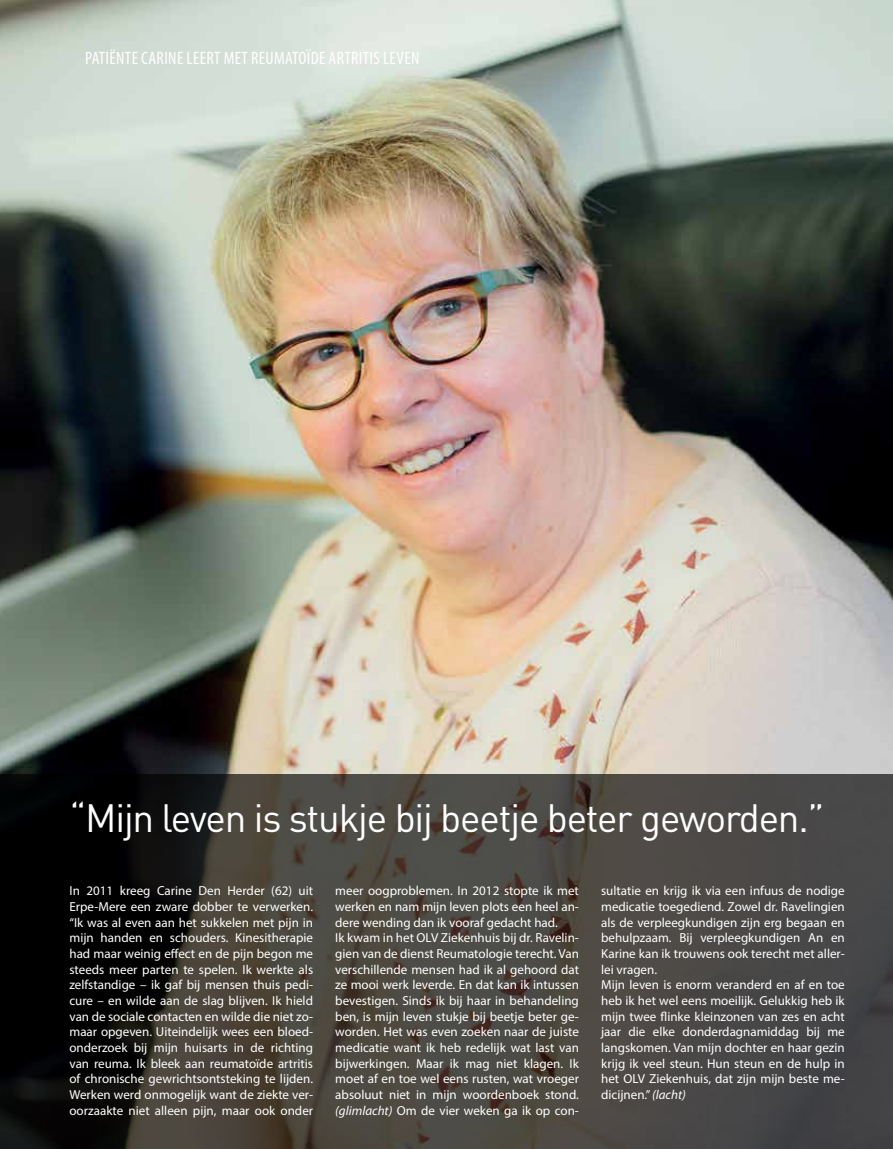
<style>
.page{position:relative;width:893px;height:1149px;background:#fff}
.page>*{position:absolute;margin:0;border:0;box-sizing:border-box;transform-origin:0 0}
.t1{font:39px "DIN";letter-spacing:-.03em;color:#fff}
.t2{font:condensed 18px "Myriad Pro";letter-spacing:.02em;color:#fff}
.t3{font:13.05px/15.6px "Myriad Pro";color:#fff}
.s1{font-style:italic}
</style>
<div class="page">
<img style="left:0;top:0;width:893px;height:774px">
<svg style="left:0;top:774px;width:893px;height:374px;fill:#4b4844"></svg>
<h2 class="t2" style="left:85px;top:48px;width:336px">PATIËNTE CARINE LEERT MET REUMATOÏDE ARTRITIS LEVEN</h2>
<h1 class="t1" style="left:69px;top:793px;width:757px">“Mijn leven is stukje bij beetje beter geworden.”</h1>
<p class="t3" style="left:69px;top:882px;width:245px;text-align:justify">In 2011 kreeg Carine Den Herder (62) uit Erpe-Mere een zware dobber te verwerken. “Ik was al even aan het sukkelen met pijn in mijn handen en schouders. Kinesitherapie had maar weinig effect en de pijn begon me steeds meer parten te spelen. Ik werkte als zelfstandige – ik gaf bij mensen thuis pedi&shy;cure – en wilde aan de slag blijven. Ik hield van de sociale contacten en wilde die niet zo&shy;maar opgeven. Uiteindelijk wees een bloed&shy;onderzoek bij mijn huisarts in de richting van reuma. Ik bleek aan reumatoïde artritis of chronische gewrichtsontsteking te lijden.<br>Werken werd onmogelijk want de ziekte ver&shy;oorzaakte niet alleen pijn, maar ook onder</p>
<p class="t3" style="left:335px;top:882px;width:245px">meer oogproblemen. In 2012 stopte ik met werken en nam mijn leven plots een heel an&shy;dere wending dan ik vooraf gedacht had.<br>Ik kwam in het OLV Ziekenhuis bij dr. Ravelin&shy;gien van de dienst Reumatologie terecht. Van verschillende mensen had ik al gehoord dat ze mooi werk leverde. En dat kan ik intussen bevestigen. Sinds ik bij haar in behandeling ben, is mijn leven stukje bij beetje beter ge&shy;worden. Het was even zoeken naar de juiste medicatie want ik heb redelijk wat last van bijwerkingen. Maar ik mag niet klagen. Ik moet af en toe wel eens rusten, wat vroeger absoluut niet in mijn woordenboek stond. <span class="s1">(glimlacht)</span> Om de vier weken ga ik op con-</p>
<p class="t3" style="left:601px;top:882px;width:245px">sultatie en krijg ik via een infuus de nodige medicatie toegediend. Zowel dr. Ravelingien als de verpleegkundigen zijn erg begaan en behulpzaam. Bij verpleegkundigen An en Karine kan ik trouwens ook terecht met aller&shy;lei vragen.<br>Mijn leven is enorm veranderd en af en toe heb ik het wel eens moeilijk. Gelukkig heb ik mijn twee flinke kleinzonen van zes en acht jaar die elke donderdagnamiddag bij me langskomen. Van mijn dochter en haar gezin krijg ik veel steun. Hun steun en de hulp in het OLV Ziekenhuis, dat zijn mijn beste me&shy;dicijnen.” <span class="s1">(lacht)</span></p>
</div>
